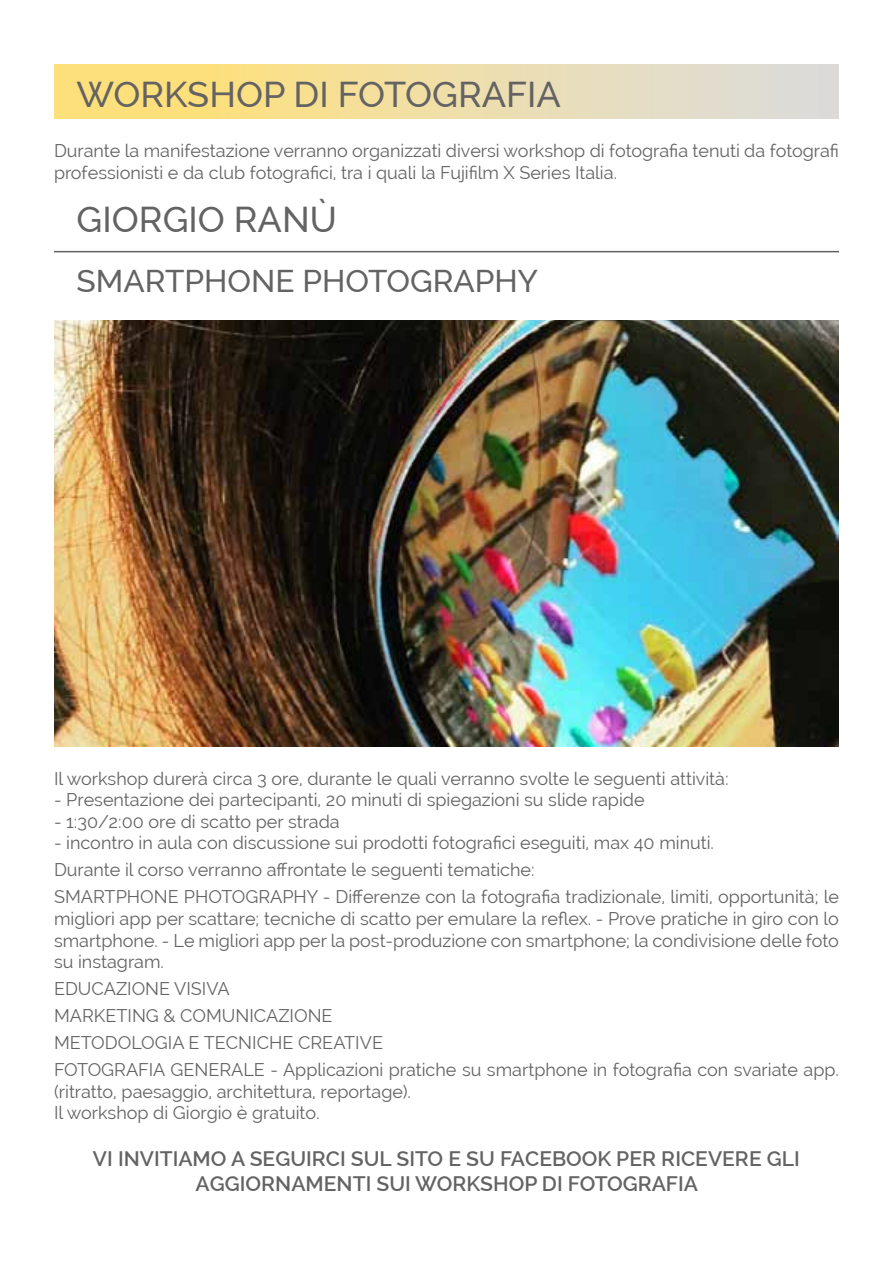
<style>
.page{position:relative;width:893px;height:1263px;background:#fff}
.page>*{position:absolute;margin:0;border:0;box-sizing:border-box;transform-origin:0 0}
.t1{font:500 36px "Raleway";color:#646363}
.t2{font:500 31.5px "Raleway";color:#646363}
.t3{font:600 21px/25.2px "Raleway";color:#646363;text-align:center}
.t4{font:18px/27px "Raleway";color:#646363}
</style>
<div class="page">
<div style="left:54px;top:65px;width:785px;height:54px;background:linear-gradient(to right,#ffe16f,#dbdbdf)"></div>
<hr style="left:54px;top:251px;width:785px;height:1px;background:#646363">
<img style="left:54px;top:320px;width:785px;height:426px">
<h1 class="t1" style="left:77px;top:74px;width:486px">WORKSHOP DI FOTOGRAFIA</h1>
<p class="t4" style="left:54px;top:140px;width:786px;line-height:21.6px">Durante la manifestazione verranno organizzati diversi workshop di fotografia tenuti da fotografi professionisti e da club fotografici, tra i quali la Fujifilm X Series Italia.</p>
<h1 class="t1" style="left:77px;top:198px;width:262px">GIORGIO RANÙ</h1>
<h2 class="t2" style="left:77px;top:262px;width:463px">SMARTPHONE PHOTOGRAPHY</h2>
<p class="t4" style="left:54px;top:765px;width:676px">Il workshop durerà circa 3 ore, durante le quali verranno svolte le seguenti attività:</p>
<p class="t4" style="left:54px;top:786px;width:592px">- Presentazione dei partecipanti, 20 minuti di spiegazioni su slide rapide</p>
<p class="t4" style="left:54px;top:808px;width:287px">- 1:30/2:00 ore di scatto per strada</p>
<p class="t4" style="left:54px;top:829px;width:786px">- incontro in aula con discussione sui prodotti fotografici eseguiti, max 40 minuti.<br>Durante il corso verranno affrontate le seguenti tematiche:<br>SMARTPHONE PHOTOGRAPHY - Differenze con la fotografia tradizionale, limiti, opportunità; le</p>
<p class="t4" style="left:54px;top:908px;width:786px;line-height:21.6px;text-align:justify">migliori app per scattare; tecniche di scatto per emulare la reflex. - Prove pratiche in giro con lo smartphone. - Le migliori app per la post-produzione con smartphone; la condivisione delle foto su instagram.</p>
<p class="t4" style="left:54px;top:975px;width:786px">EDUCAZIONE VISIVA<br>MARKETING &amp; COMUNICAZIONE<br>METODOLOGIA E TECNICHE CREATIVE<br>FOTOGRAFIA GENERALE - Applicazioni pratiche su smartphone in fotografia con svariate app.</p>
<p class="t4" style="left:54px;top:1080px;width:358px;line-height:21.6px">(ritratto, paesaggio, architettura, reportage).<br>Il workshop di Giorgio è gratuito.</p>
<p class="t3" style="left:93px;top:1146px;width:708px">VI INVITIAMO A SEGUIRCI SUL SITO E SU FACEBOOK PER RICEVERE GLI<br>AGGIORNAMENTI SUI WORKSHOP DI FOTOGRAFIA</p>
</div>
